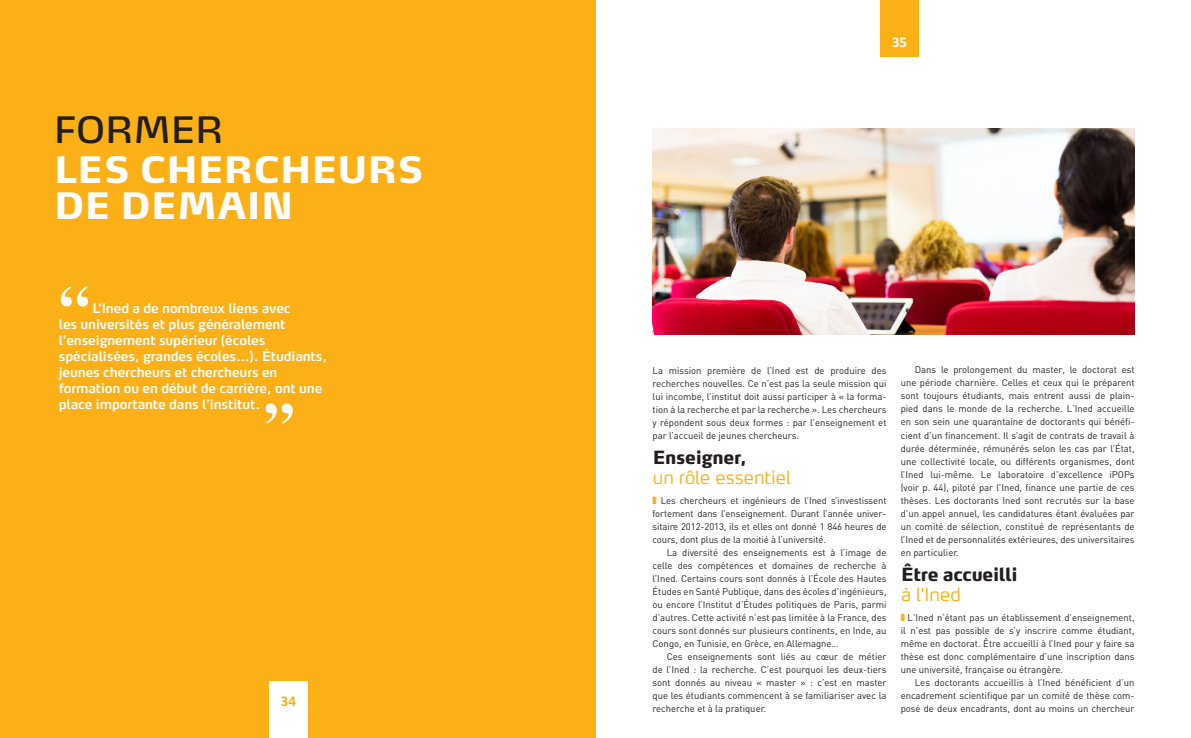
<style>
.page{position:relative;width:1191px;height:738px;background:#fff}
.page>*{position:absolute;margin:0;border:0;box-sizing:border-box;transform-origin:0 0}
.t1{font:700 60px "Times";color:#fff}
.t2{font:800 36px/36px "Max OT";letter-spacing:.025em;color:#fff}
.t3{font:36px "Max OT";letter-spacing:.01em;color:#231f20}
.t4{font:800 18px "Max OT";letter-spacing:-.02em;color:#231f20}
.t5{font:300 18px "Max OT";color:#fbb017}
.t6{font:700 15px "Calibri";color:#fff}
.t7{font:700 15px "Calibri";color:#fbb017}
.t8{font:600 13px/16px "Max OT";letter-spacing:-.01em;color:#fff}
.t9{font:9.5px/13px "DIN";color:#231f20;text-align:justify}
</style>
<div class="page">
<div style="left:880px;top:0;width:38px;height:57px;background:#fbb017"></div>
<div style="left:0;top:0;width:595px;height:737px;background:#fbb017"></div>
<div style="left:269px;top:681px;width:39px;height:56px;background:#fff"></div>
<img style="left:653px;top:129px;width:481px;height:205px">
<h2 class="t3" style="left:54px;top:106px;width:170px">FORMER</h2>
<h2 class="t2" style="left:54px;top:151px;width:364px">LES CHERCHEURS<br>DE DEMAIN</h2>
<h1 class="t1" style="left:59px;top:250px;width:32px">“</h1>
<p class="t8" style="left:59px;top:300px;width:270px;text-indent:34px">L’I ned a de nombreux liens avec<br>les universités et plus généralement l’enseignement supérieur (écoles spécialisées, grandes écoles…). Étudiants, jeunes chercheurs et chercheurs en formation ou en début de carrière, ont une place importante dans l’institut.</p>
<h1 class="t1" style="left:264px;top:367px;width:31px">”</h1>
<h3 class="t7" style="left:281px;top:691px;width:17px">34</h3>
<h3 class="t6" style="left:892px;top:33px;width:17px">35</h3>
<p class="t9" style="left:652px;top:363px;width:235px">La mission première de l’Ined est de produire des recherches nouvelles. Ce n’est pas la seule mission qui lui incombe, l’institut doit aussi participer à « la forma&shy;tion à la recherche et par la recherche ». Les chercheurs y répondent sous deux formes : par l’enseignement et par l’accueil de jeunes chercheurs.</p>
<h3 class="t4" style="left:653px;top:445px;width:96px">ENSEIGNER,</h3>
<h3 class="t5" style="left:653px;top:466px;width:140px">un rôle essentiel</h3>
<p class="t9" style="left:652px;top:493px;width:235px;text-indent:8px">Les chercheurs et ingénieurs de l’Ined s’investissent fortement dans l’enseignement. Durant l’année univer&shy;sitaire 2012-2013, ils et elles ont donné 1 846 heures de cours, dont plus de la moitié à l’université.</p>
<p class="t9" style="left:652px;top:545px;width:235px;text-indent:14px">La diversité des enseignements est à l’image de celle des compétences et domaines de recherche à l’Ined. Certains cours sont donnés à l’École des Hautes Études en Santé Publique, dans des écoles d’ingénieurs, ou encore l’Institut d’Études politiques de Paris, parmi d’autres. Cette activité n’est pas limitée à la France, des cours sont donnés sur plusieurs continents, en Inde, au Congo, en Tunisie, en Grèce, en Allemagne…</p>
<p class="t9" style="left:652px;top:649px;width:235px;text-indent:14px">Ces enseignements sont liés au cœur de métier de l’Ined : la recherche. C’est pourquoi les deux-tiers sont donnés au niveau « master » : c’est en master que les étudiants commencent à se familiariser avec la recherche et à la pratiquer.</p>
<p class="t9" style="left:900px;top:363px;width:235px;text-indent:14px">Dans le prolongement du master, le doctorat est une période charnière. Celles et ceux qui le préparent sont toujours étudiants, mais entrent aussi de plain&shy;pied dans le monde de la recherche. L’Ined accueille en son sein une quarantaine de doctorants qui bénéfi&shy;cient d’un financement. Il s’agit de contrats de travail à durée déterminée, rémunérés selon les cas par l’État, une collectivité locale, ou différents organismes, dont l’Ined lui-même. Le laboratoire d’excellence iPOPs (voir p. 44), piloté par l’Ined, finance une partie de ces thèses. Les doctorants Ined sont recrutés sur la base d’un appel annuel, les candidatures étant évaluées par un comité de sélection, constitué de représentants de l’Ined et de personnalités extérieures, des universitaires en particulier.</p>
<h3 class="t4" style="left:901px;top:562px;width:118px">ÊTRE ACCUEILLI</h3>
<h3 class="t5" style="left:901px;top:582px;width:61px">à l'Ined</h3>
<p class="t9" style="left:900px;top:610px;width:235px;text-indent:7px">L’Ined n’étant pas un établissement d’enseignement, il n’est pas possible de s’y inscrire comme étudiant, même en doctorat. Être accueilli à l’Ined pour y faire sa thèse est donc complémentaire d’une inscription dans une université, française ou étrangère.</p>
<p class="t9" style="left:900px;top:675px;width:235px;text-indent:14px">Les doctorants accueillis à l’Ined bénéficient d’un encadrement scientifique par un comité de thèse com&shy;posé de deux encadrants, dont au moins un chercheur</p>
</div>
